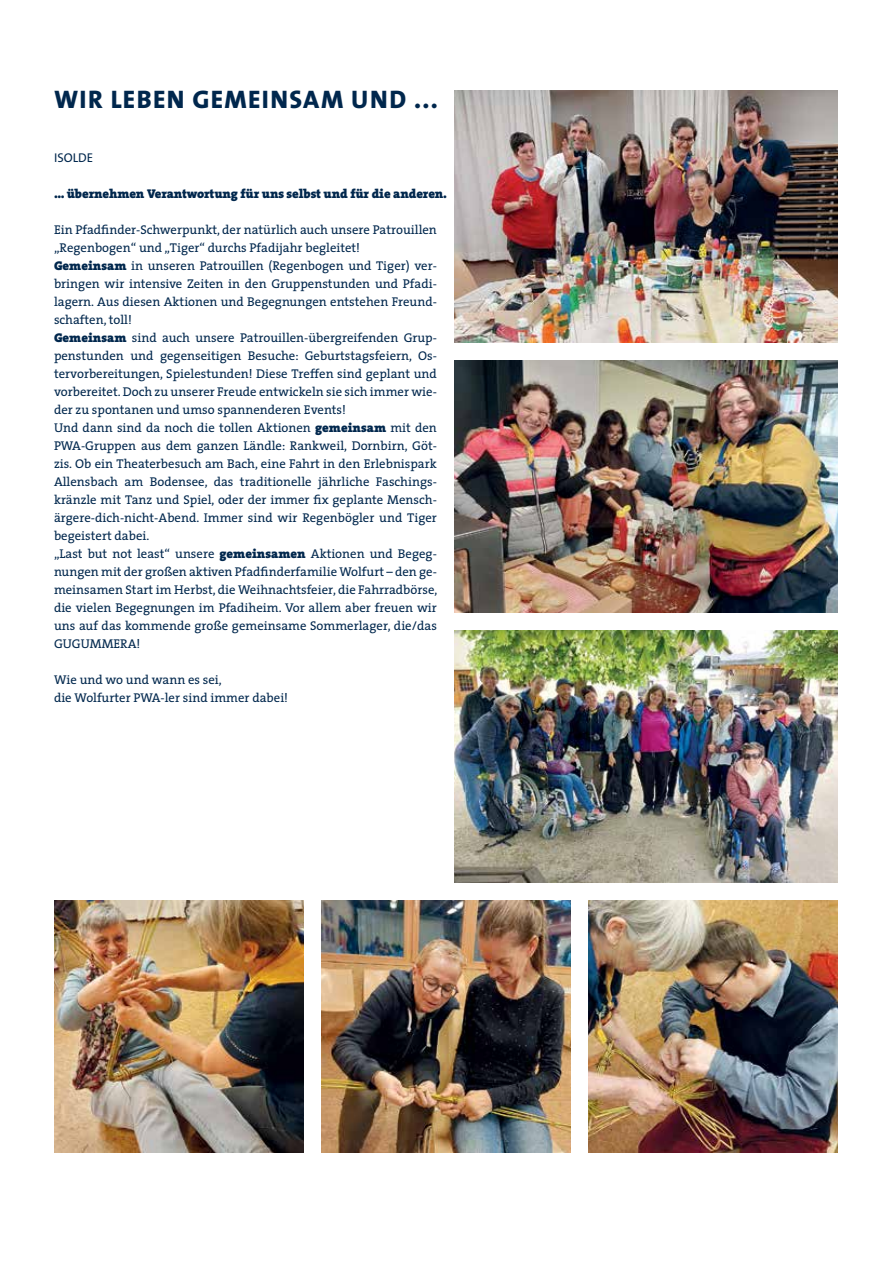
<style>
.page{position:relative;width:893px;height:1263px;background:#fff}
.page>*{position:absolute;margin:0;border:0;box-sizing:border-box;transform-origin:0 0}
.t1{font:800 25.5px "The Sans";letter-spacing:.05em;color:#00274d}
.t2{font:12.75px/18px "The Serif";color:#00274d}
.t3{font:900 12.75px "The Serif";letter-spacing:-.01em;color:#00274d}
.t4{font:12.75px "The Sans";color:#00274d}
.s1{font-weight:900}
</style>
<div class="page">
<img style="left:455px;top:90px;width:383px;height:252px">
<img style="left:321px;top:900px;width:250px;height:252px">
<img style="left:54px;top:900px;width:249px;height:252px">
<img style="left:589px;top:900px;width:249px;height:252px">
<img style="left:455px;top:360px;width:383px;height:252px">
<img style="left:455px;top:630px;width:383px;height:252px">
<h1 class="t1" style="left:54px;top:78px;width:385px">WIR LEBEN GEMEINSAM UND ...</h1>
<p class="t4" style="left:54px;top:147px;width:41px">ISOLDE</p>
<p class="t3" style="left:54px;top:183px;width:395px">... übernehmen Verantwortung für uns selbst und für die anderen.</p>
<p class="t2" style="left:54px;top:220px;width:385px">Ein Pfadfinder-Schwerpunkt, der natürlich auch unsere Patrouillen „Regenbogen“ und „Tiger“ durchs Pfadijahr begleitet!<br><span class="s1">Gemeinsam</span> in unseren Patrouillen (Regenbogen und Tiger) ver&shy;bringen wir intensive Zeiten in den Gruppenstunden und Pfadi&shy;lagern. Aus diesen Aktionen und Begegnungen entstehen Freund&shy;schaften, toll!<br><span class="s1">Gemeinsam</span> sind auch unsere Patrouillen-übergreifenden Grup&shy;penstunden und gegenseitigen Besuche: Geburtstagsfeiern, Os&shy;tervorbereitungen, Spielestunden! Diese Treffen sind geplant und vorbereitet. Doch zu unserer Freude entwickeln sie sich immer wie&shy;der zu spontanen und umso spannenderen Events!<br>Und dann sind da noch die tollen Aktionen <span class="s1">gemeinsam</span> mit den PWA-Gruppen aus dem ganzen Ländle: Rankweil, Dornbirn, Göt&shy;zis. Ob ein Theaterbesuch am Bach, eine Fahrt in den Erlebnispark Allensbach am Bodensee, das traditionelle jährliche Faschings&shy;kränzle mit Tanz und Spiel, oder der immer fix geplante Mensch&shy;ärgere-dich-nicht-Abend. Immer sind wir Regenbögler und Tiger begeistert dabei.<br>„Last but not least“ unsere <span class="s1">gemeinsamen</span> Aktionen und Begeg&shy;nungen mit der großen aktiven Pfadfinderfamilie Wolfurt – den ge&shy;meinsamen Start im Herbst, die Weihnachtsfeier, die Fahrradbörse, die vielen Begegnungen im Pfadiheim. Vor allem aber freuen wir uns auf das kommende große gemeinsame Sommerlager, die/das GUGUMMERA!</p>
<p class="t2" style="left:54px;top:670px;width:236px">Wie und wo und wann es sei,<br>die Wolfurter PWA-ler sind immer dabei!</p>
</div>
